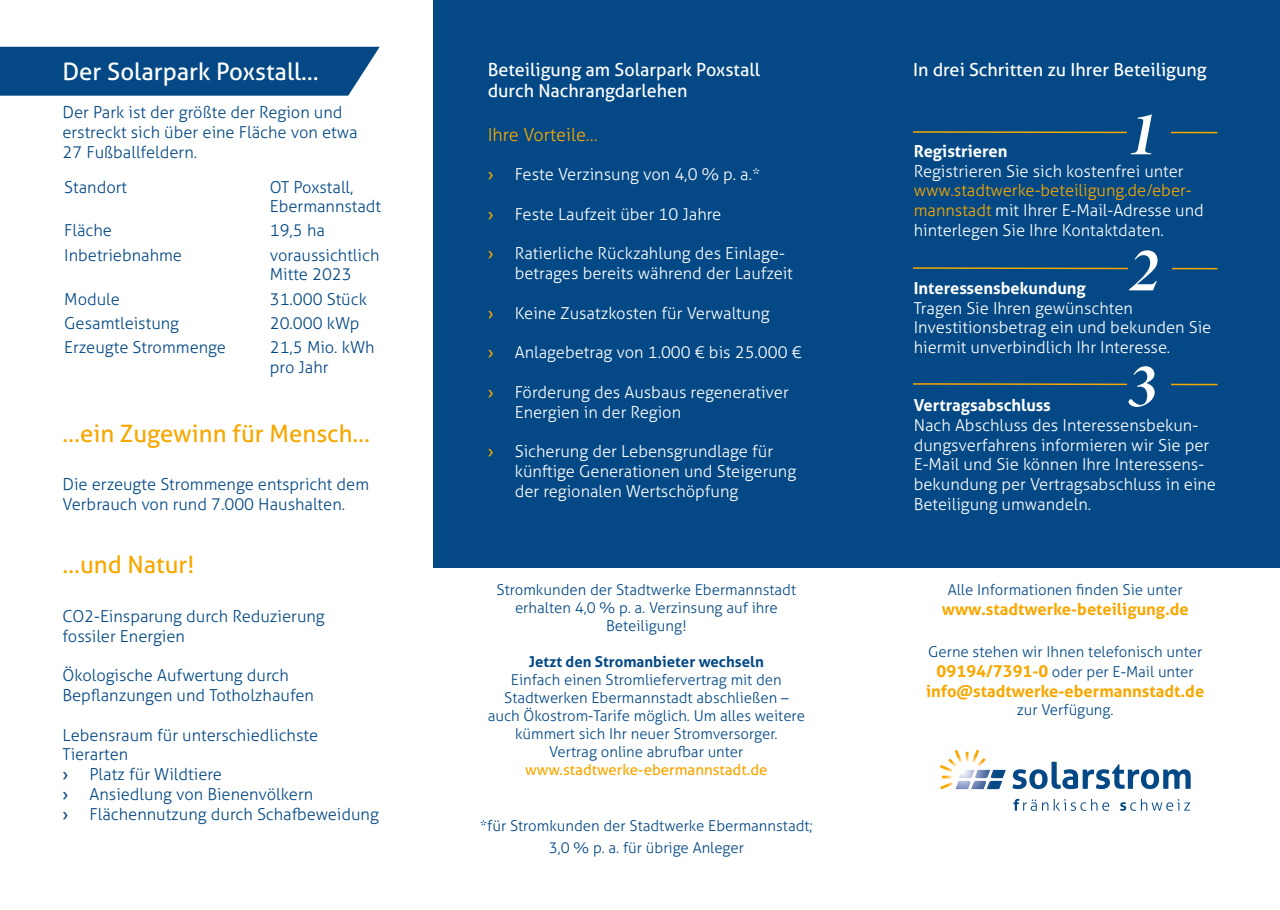
<style>
.page{position:relative;width:1280px;height:910px;background:#fff}
.page>*{position:absolute;margin:0;border:0;box-sizing:border-box;transform-origin:0 0}
.t1{font:italic 63px/136.1px "Minion Variable Concept";color:#fff}
.t2{font:24px "Aller Typo";color:#f8a700}
.t3{font:24px "Aller Typo";color:#fff}
.t4{font:18px/21.6px "Aller Typo";color:#fff}
.t5{font:300 18px "Aller Typo";color:#f8a700}
.t6{font:300 16.5px/19.8px "Aller Typo";color:#fff}
.t7{font:300 16.5px/19.8px "Aller Typo";color:#044985}
.t8{font:700 16.5px "Aller Typo";color:#f8a700}
.t9{font:700 16.5px "Aller Typo";color:#fff}
.t10{font:16.5px "Aller Typo";color:#f8a700}
.t11{font:16.5px "Aller Typo";color:#044985}
.t12{font:300 15px/18px "Aller Typo";color:#044985;text-align:center}
.t13{font:15px "Aller Typo";color:#f8a700}
.t14{font:700 15px "Aller Typo";color:#044985}
.s1{color:#044985}
.s2{color:#f8a700}
.s3{font-weight:700;font-size:16.5px;color:#f8a700}
</style>
<div class="page">
<div style="left:434px;top:0;width:846px;height:568px;background:#044985"></div>
<div style="left:0;top:47px;width:380px;height:49px;background:#044985"></div>
<svg style="left:913px;top:131px;width:305px;height:3px"></svg>
<div style="left:1127px;top:110px;width:44px;height:44px;background:#044985"></div>
<svg style="left:913px;top:267px;width:305px;height:3px"></svg>
<div style="left:1128px;top:246px;width:44px;height:44px;background:#044985"></div>
<svg style="left:913px;top:383px;width:305px;height:3px"></svg>
<div style="left:1127px;top:361px;width:44px;height:45px;background:#044985"></div>
<svg style="left:940px;top:750px;width:66px;height:39px"></svg>
<svg style="left:1012px;top:762px;width:179px;height:49px"></svg>
<h2 class="t3" style="left:63px;top:57px;width:258px">Der Solarpark Poxstall…</h2>
<p class="t7" style="left:63px;top:102px;width:297px">Der Park ist der größte der Region und erstreckt sich über eine Fläche von etwa<br>27 Fußballfeldern.</p>
<p class="t7" style="left:64px;top:177px;width:64px">Standort</p>
<p class="t7" style="left:270px;top:177px;width:113px">OT Poxstall,<br>Ebermannstadt</p>
<p class="t7" style="left:64px;top:221px;width:49px">Fläche</p>
<p class="t7" style="left:270px;top:221px;width:57px">19,5 ha</p>
<p class="t7" style="left:64px;top:245px;width:119px">Inbetriebnahme</p>
<p class="t7" style="left:270px;top:245px;width:111px">voraussichtlich<br>Mitte 2023</p>
<p class="t7" style="left:64px;top:289px;width:57px">Module</p>
<p class="t7" style="left:270px;top:289px;width:99px">31.000 Stück</p>
<p class="t7" style="left:64px;top:313px;width:116px">Gesamtleistung</p>
<p class="t7" style="left:270px;top:313px;width:91px">20.000 kWp</p>
<p class="t7" style="left:64px;top:337px;width:163px">Erzeugte Strommenge</p>
<p class="t7" style="left:270px;top:337px;width:106px">21,5 Mio. kWh pro Jahr</p>
<h2 class="t2" style="left:63px;top:419px;width:309px">…ein Zugewinn für Mensch…</h2>
<p class="t7" style="left:63px;top:475px;width:308px">Die erzeugte Strommenge entspricht dem<br>Verbrauch von rund 7.000 Haushalten.</p>
<h2 class="t2" style="left:63px;top:550px;width:133px">…und Natur!</h2>
<p class="t7" style="left:63px;top:606px;width:264px">CO2-Einsparung durch Reduzierung fossiler Energien</p>
<p class="t7" style="left:63px;top:665px;width:253px">Ökologische Aufwertung durch<br>Bepflanzungen und Totholzhaufen</p>
<p class="t7" style="left:63px;top:725px;width:257px">Lebensraum für unterschiedlichste<br>Tierarten</p>
<p class="t11" style="left:63px;top:764px;width:8px">›</p>
<p class="t7" style="left:89px;top:764px;width:134px">Platz für Wildtiere</p>
<p class="t11" style="left:63px;top:784px;width:8px">›</p>
<p class="t7" style="left:89px;top:784px;width:225px">Ansiedlung von Bienenvölkern</p>
<p class="t11" style="left:63px;top:804px;width:8px">›</p>
<p class="t7" style="left:89px;top:804px;width:291px">Flächennutzung durch Schafbeweidung</p>
<p class="t4" style="left:488px;top:59px;width:274px">Beteiligung am Solarpark Poxstall durch Nachrangdarlehen</p>
<p class="t5" style="left:488px;top:123px;width:111px">Ihre Vorteile…</p>
<p class="t10" style="left:488px;top:164px;width:8px">›</p>
<p class="t6" style="left:515px;top:164px;width:247px">Feste Verzinsung von 4,0 % p. a.*</p>
<p class="t10" style="left:488px;top:204px;width:8px">›</p>
<p class="t6" style="left:515px;top:204px;width:208px">Feste Laufzeit über 10 Jahre</p>
<p class="t10" style="left:488px;top:243px;width:8px">›</p>
<p class="t6" style="left:515px;top:244px;width:280px">Ratierliche Rückzahlung des Einlage&shy;betrages bereits während der Laufzeit</p>
<p class="t10" style="left:488px;top:303px;width:8px">›</p>
<p class="t6" style="left:515px;top:303px;width:256px">Keine Zusatzkosten für Verwaltung</p>
<p class="t10" style="left:488px;top:342px;width:8px">›</p>
<p class="t6" style="left:515px;top:343px;width:288px">Anlagebetrag von 1.000 € bis 25.000 €</p>
<p class="t10" style="left:488px;top:382px;width:8px">›</p>
<p class="t6" style="left:515px;top:382px;width:276px">Förderung des Ausbaus regenerativer<br>Energien in der Region</p>
<p class="t10" style="left:488px;top:441px;width:8px">›</p>
<p class="t6" style="left:515px;top:442px;width:283px">Sicherung der Lebensgrundlage für künftige Generationen und Steigerung der regionalen Wertschöpfung</p>
<p class="t12" style="left:497px;top:581px;width:301px">Stromkunden der Stadtwerke Ebermannstadt erhalten 4,0 % p. a. Verzinsung auf ihre<br>Beteiligung!</p>
<p class="t14" style="left:529px;top:653px;width:237px">Jetzt den Stromanbieter wechseln</p>
<p class="t12" style="left:488px;top:671px;width:319px">Einfach einen Stromliefervertrag mit den Stadtwerken Ebermannstadt abschließen – auch Ökostrom-Tarife möglich. Um alles weitere kümmert sich Ihr neuer Stromversorger.<br>Vertrag online abrufbar unter</p>
<p class="t13" style="left:525px;top:761px;width:244px">www.stadtwerke-ebermannstadt.de</p>
<p class="t12" style="left:480px;top:815px;width:334px;line-height:21.6px">*für Stromkunden der Stadtwerke Ebermannstadt;<br>3,0 % p. a. für übrige Anleger</p>
<p class="t4" style="left:913px;top:59px;width:295px">In drei Schritten zu Ihrer Beteiligung</p>
<h1 class="t1" style="left:1127px;top:66px;width:45px">1<br>2<span class="s1">.</span></h1>
<p class="t9" style="left:914px;top:141px;width:95px">Registrieren</p>
<p class="t6" style="left:914px;top:161px;width:271px">Registrieren Sie sich kostenfrei unter</p>
<p class="t6" style="left:914px;top:181px;width:292px"><span class="s2">www.stadtwerke-beteiligung.de/eber&shy;mannstadt</span> mit Ihrer E-Mail-Adresse und hinterlegen Sie Ihre Kontaktdaten.</p>
<p class="t9" style="left:914px;top:278px;width:174px">Interessensbekundung</p>
<p class="t6" style="left:914px;top:298px;width:299px">Tragen Sie Ihren gewünschten<br>Investitionsbetrag ein und bekunden Sie hiermit unverbindlich Ihr Interesse.</p>
<h1 class="t1" style="left:1127px;top:318px;width:32px">3</h1>
<p class="t9" style="left:914px;top:395px;width:139px">Vertragsabschluss</p>
<p class="t6" style="left:914px;top:415px;width:304px">Nach Abschluss des Interessensbekun&shy;dungsverfahrens informieren wir Sie per E-Mail und Sie können Ihre Interessens&shy;bekundung per Vertragsabschluss in eine Beteiligung umwandeln.</p>
<p class="t12" style="left:948px;top:581px;width:236px">Alle Informationen finden Sie unter</p>
<p class="t8" style="left:942px;top:599px;width:249px">www.stadtwerke-beteiligung.de</p>
<p class="t12" style="left:928px;top:642px;width:276px;line-height:19.8px">Gerne stehen wir Ihnen telefonisch unter<br><span class="s3">09194/7391-0</span> oder per E-Mail unter</p>
<p class="t8" style="left:926px;top:680px;width:280px">info@stadtwerke-ebermannstadt.de</p>
<p class="t12" style="left:1017px;top:700px;width:98px">zur Verfügung.</p>
</div>
